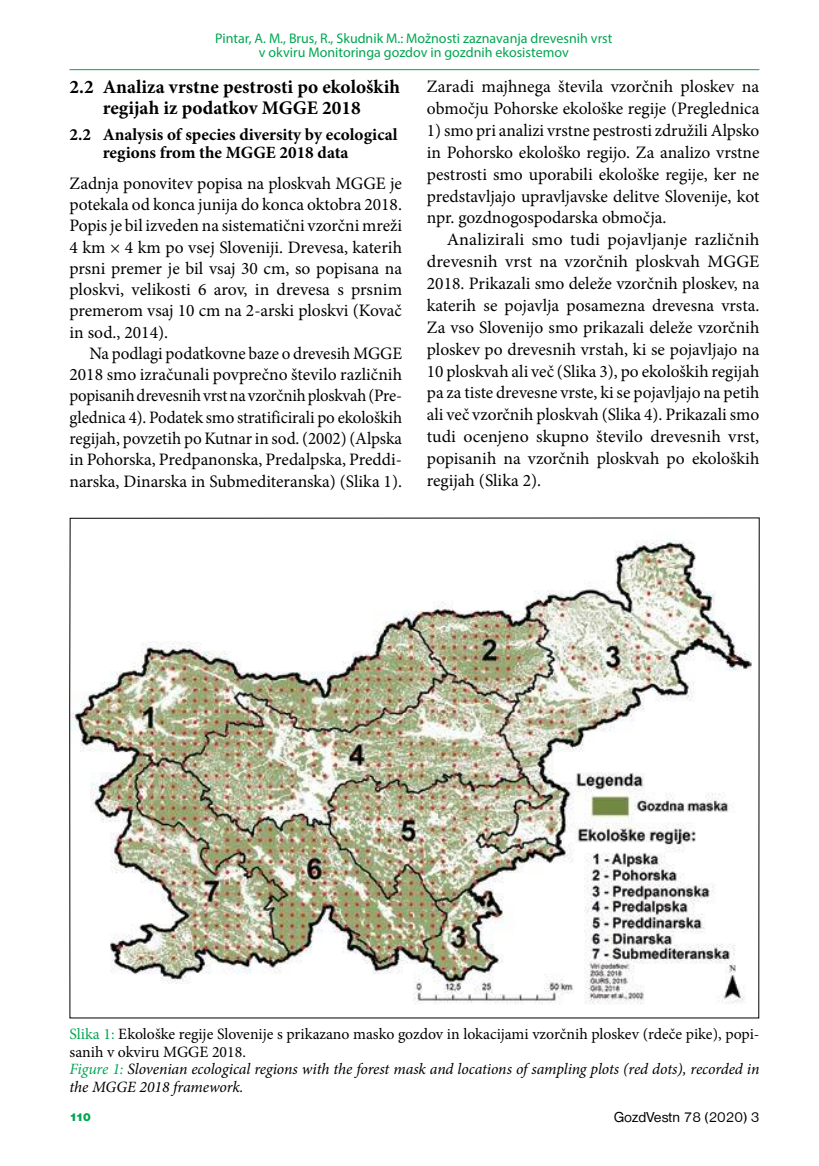
<style>
.page{position:relative;width:819px;height:1166px;background:#fff}
.page>*{position:absolute;margin:0;border:0;box-sizing:border-box;transform-origin:0 0}
.t1{font:700 19.25px/21px "Minion Pro";color:#000;text-align:center}
.t2{font:17.5px/21.2px "Minion Pro";color:#000;text-align:justify}
.t3{font:17.5px/21.9px "Minion Pro";color:#000;text-align:justify;scale:1.04 1}
.t4{font:700 17.15px/17.5px "Minion Pro";color:#000}
.t5{font:italic 15.75px/17.5px "Minion Pro";letter-spacing:-.005em;color:#000}
.t6{font:14.88px "Nimbus San DEE";color:#000}
.t7{font:14px/14px "Myriad Pro";color:#00a651;text-align:center}
.t8{font:11.38px "Nimbus San DEE Blac";color:#00a651}
.s1{font-style:normal;color:#00a651}
.s2{font-style:normal}
.s3{color:#00a651}
</style>
<div class="page">
<hr style="left:69px;top:69px;width:690px;height:1px;background:#00a651">
<img style="left:69px;top:517px;width:690px;height:501px">
<p class="t7" style="left:215px;top:31px;width:398px">Pintar, A. M., Brus, R., Skudnik M.: Možnosti zaznavanja drevesnih vrst v okviru Monitoringa gozdov in gozdnih ekosistemov</p>
<p class="t1" style="left:69px;top:76px;width:332px">2.2 Analiza vrstne pestrosti po ekoloških regijah iz podatkov MGGE 2018</p>
<p class="t4" style="left:103px;top:126px;width:296px;text-indent:-33px">2.2 Analysis of species diversity by ecological regions from the MGGE 2018 data</p>
<p class="t2" style="left:69px;top:173px;width:334px">Zadnja ponovitev popisa na ploskvah MGGE je potekala od konca junija do konca oktobra 2018.<br>Popis je bil izveden na sistematični vzorčni mreži 4 km × 4 km po vsej Sloveniji. Drevesa, katerih prsni premer je bil vsaj 30 cm, so popisana na ploskvi, velikosti 6 arov, in drevesa s prsnim premerom vsaj 10 cm na 2-arski ploskvi (Kovač in sod., 2014).</p>
<p class="t2" style="left:69px;top:343px;width:334px;text-indent:20px">Na podlagi podatkovne baze o drevesih MGGE 2018 smo izračunali povprečno število različnih popisanih drevesnih vrst na vzorčnih ploskvah (Pre&shy;glednica 4). Podatek smo stratificirali po ekoloških regijah, povzetih po Kutnar in sod. (2002) (Alpska in Pohorska, Predpanonska, Predalpska, Preddi&shy;narska, Dinarska in Submediteranska) (Slika 1).</p>
<p class="t2" style="left:427px;top:76px;width:334px;line-height:21.9px">Zaradi majhnega števila vzorčnih ploskev na območju Pohorske ekološke regije (Preglednica</p>
<p class="t2" style="left:427px;top:119px;width:334px;line-height:21.9px">1) smo pri analizi vrstne pestrosti združili Alpsko in Pohorsko ekološko regijo. Za analizo vrstne pestrosti smo uporabili ekološke regije, ker ne predstavljajo upravljavske delitve Slovenije, kot npr. gozdnogospodarska območja.</p>
<p class="t3" style="left:427px;top:229px;width:321px;text-indent:20px">Analizirali smo tudi pojavljanje različnih drevesnih vrst na vzorčnih ploskvah MGGE 2018. Prikazali smo deleže vzorčnih ploskev, na katerih se pojavlja posamezna drevesna vrsta.<br>Za vso Slovenijo smo prikazali deleže vzorčnih ploskev po drevesnih vrstah, ki se pojavljajo na 10 ploskvah ali več (Slika 3), po ekoloških regijah pa za tiste drevesne vrste, ki se pojavljajo na petih ali več vzorčnih ploskvah (Slika 4). Prikazali smo tudi ocenjeno skupno število drevesnih vrst, popisanih na vzorčnih ploskvah po ekoloških regijah (Slika 2).</p>
<p class="t5" style="left:69px;top:1025px;width:691px"><span class="s1">Slika 1:</span> <span class="s2">Ekološke regije Slovenije s prikazano masko gozdov in lokacijami vzorčnih ploskev (rdeče pike), popi&shy;sanih v okviru MGGE 2018.<br></span><span class="s3">Figure 1:</span> Slovenian ecological regions with the forest mask and locations of sampling plots (red dots), recorded in the MGGE 2018 framework.</p>
<p class="t8" style="left:69px;top:1111px;width:23px">110</p>
<p class="t6" style="left:613px;top:1109px;width:147px">GozdVestn 78 (2020) 3</p>
</div>
